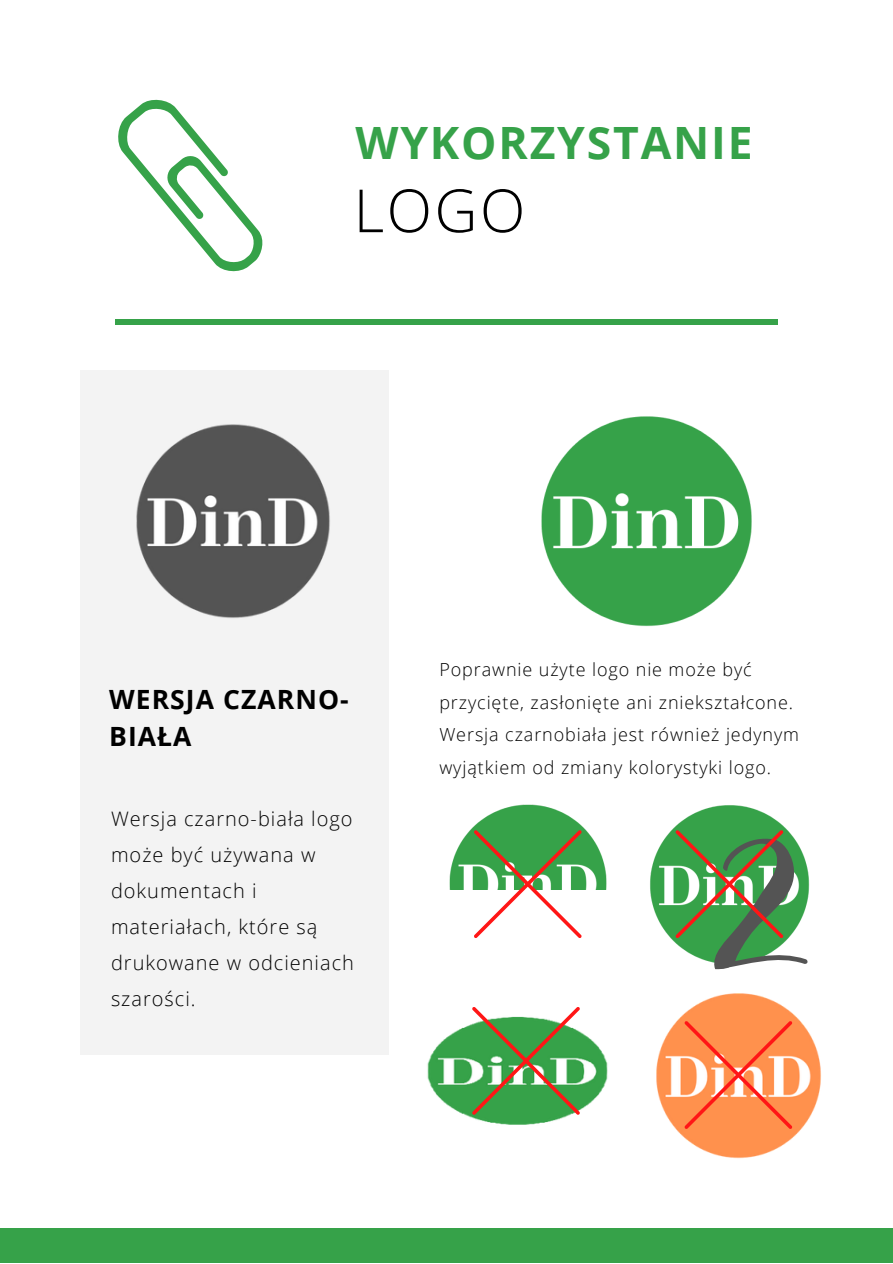
<style>
.page{position:relative;width:893px;height:1264px;background:#fff}
.page>*{position:absolute;margin:0;border:0;box-sizing:border-box;transform-origin:0 0}
.t1{font:300 59.55px "Open Sans";color:#000}
.t2{font:700 44.55px "Open Sans";letter-spacing:.04em;color:#36a249}
.t3{font:700 26.55px/37px "Open Sans";letter-spacing:.04em;color:#000}
.t4{font:300 19.95px/36px "Open Sans";letter-spacing:.05em;color:#000}
.t5{font:300 18px/32.5px "Open Sans";letter-spacing:.05em;color:#000}
</style>
<div class="page">
<div style="left:81px;top:370px;width:308px;height:685px;background:#f3f3f3"></div>
<div style="left:0;top:1228px;width:892px;height:34px;background:#36a249"></div>
<div style="left:115px;top:319px;width:662px;height:5px;background:#36a249"></div>
<svg style="left:118px;top:99px;width:145px;height:173px"></svg>
<img style="left:541px;top:416px;width:211px;height:211px">
<img style="left:449px;top:804px;width:158px;height:85px">
<img style="left:136px;top:424px;width:194px;height:194px">
<img style="left:650px;top:805px;width:160px;height:138px">
<img style="left:656px;top:960px;width:165px;height:199px">
<img style="left:427px;top:1024px;width:181px;height:101px">
<svg style="left:474px;top:830px;width:107px;height:108px"></svg>
<svg style="left:675px;top:830px;width:132px;height:139px"></svg>
<svg style="left:472px;top:1007px;width:108px;height:107px"></svg>
<svg style="left:684px;top:1020px;width:108px;height:108px;background:#ff945f"></svg>
<h2 class="t2" style="left:355px;top:112px;width:399px">WYKORZYSTANIE</h2>
<h1 class="t1" style="left:353px;top:168px;width:173px">LOGO</h1>
<h3 class="t3" style="left:109px;top:680px;width:241px">WERSJA CZARNO-<br>BIAŁA</h3>
<p class="t4" style="left:111px;top:800px;width:244px">Wersja czarno-biała logo może być używana w dokumentach i materiałach, które są drukowane w odcieniach szarości.</p>
<p class="t5" style="left:439px;top:652px;width:361px">Poprawnie użyte logo nie może być przycięte, zasłonięte ani zniekształcone.<br>Wersja czarnobiała jest również jedynym wyjątkiem od zmiany kolorystyki logo.</p>
</div>
